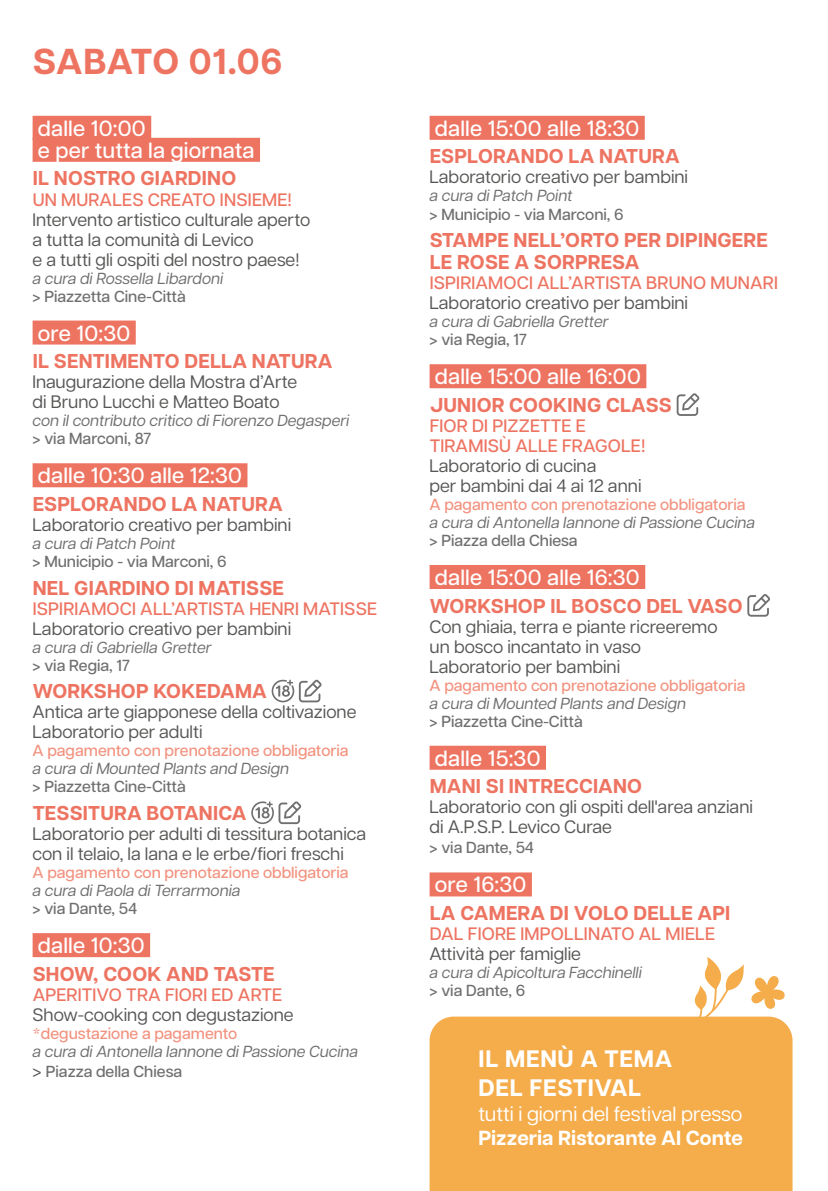
<style>
.page{position:relative;width:828px;height:1191px;background:#fff}
.page>*{position:absolute;margin:0;border:0;box-sizing:border-box;transform-origin:0 0}
.t1{font:700 36px "Articulat CF";letter-spacing:.01em;color:#ee7462}
.t2{font:700 23.8px/28.6px "Articulat CF";letter-spacing:.03em;color:#fff}
.t3{font:500 22px/22px "Articulat CF";letter-spacing:.01em;color:#fff}
.t4{font:20.4px "Articulat CF";color:#fff}
.t5{font:700 20.4px "Articulat CF";color:#fff}
.t6{font:700 20px/22px "Articulat CF";letter-spacing:.01em;color:#ee7462}
.t7{font:18px/20px "Articulat CF";color:#575756}
.t8{font:500 18px/20px "Articulat CF";letter-spacing:.01em;color:#ee7462}
.t9{font:italic 16px/20px "Articulat CF";color:#706f6f}
.t10{font:500 16px "Articulat CF";color:#706f6f}
.t11{font:500 16px "Articulat CF";color:#f29380}
.s1{font-style:normal;font-size:18px;color:#575756}
.s2{font-weight:500;font-style:normal}
</style>
<div class="page">
<div style="left:33px;top:116px;width:118px;height:24px;background:#ee7462"></div>
<div style="left:33px;top:138px;width:227px;height:24px;background:#ee7462"></div>
<div style="left:33px;top:320px;width:103px;height:24px;background:#ee7462"></div>
<div style="left:33px;top:463px;width:214px;height:24px;background:#ee7462"></div>
<div style="left:33px;top:933px;width:117px;height:24px;background:#ee7462"></div>
<svg style="left:272px;top:679px;width:50px;height:23px"></svg>
<svg style="left:251px;top:801px;width:50px;height:23px"></svg>
<div style="left:429px;top:116px;width:216px;height:24px;background:#ee7462"></div>
<div style="left:429px;top:364px;width:217px;height:24px;background:#ee7462"></div>
<div style="left:429px;top:565px;width:216px;height:24px;background:#ee7462"></div>
<div style="left:429px;top:745px;width:117px;height:24px;background:#ee7462"></div>
<div style="left:429px;top:872px;width:103px;height:24px;background:#ee7462"></div>
<svg style="left:676px;top:393px;width:23px;height:23px"></svg>
<svg style="left:747px;top:594px;width:23px;height:22px"></svg>
<div style="left:429px;top:1016px;width:363px;height:175px;background:#f5ac4a"></div>
<svg style="left:687px;top:957px;width:57px;height:70px"></svg>
<svg style="left:751px;top:976px;width:34px;height:33px"></svg>
<h1 class="t1" style="left:33px;top:35px;width:251px">SABATO 01.06</h1>
<p class="t3" style="left:38px;top:116px;width:218px">dalle 10:00<br>e per tutta la giornata</p>
<p class="t6" style="left:33px;top:167px;width:205px">IL NOSTRO GIARDINO</p>
<p class="t8" style="left:33px;top:188px;width:261px">UN MURALES CREATO INSIEME!</p>
<p class="t7" style="left:33px;top:208px;width:279px">Intervento artistico culturale aperto a tutta la comunità di Levico<br>e a tutti gli ospiti del nostro paese!</p>
<p class="t9" style="left:33px;top:267px;width:192px">a cura di Rossella Libardoni</p>
<p class="t10" style="left:33px;top:284px;width:155px">&gt; Piazzetta Cine-Città</p>
<p class="t3" style="left:38px;top:321px;width:94px">ore 10:30</p>
<p class="t6" style="left:33px;top:350px;width:301px">IL SENTIMENTO DELLA NATURA</p>
<p class="t7" style="left:33px;top:371px;width:266px">Inaugurazione della Mostra d’Arte di Bruno Lucchi e Matteo Boato</p>
<p class="t9" style="left:33px;top:409px;width:318px">con il contributo critico di Fiorenzo Degasperi</p>
<p class="t10" style="left:33px;top:427px;width:120px">&gt; via Marconi, 87</p>
<p class="t3" style="left:38px;top:463px;width:206px">dalle 10:30 alle 12:30</p>
<p class="t6" style="left:33px;top:492px;width:251px">ESPLORANDO LA NATURA</p>
<p class="t7" style="left:33px;top:513px;width:260px">Laboratorio creativo per bambini</p>
<p class="t9" style="left:33px;top:532px;width:144px">a cura di Patch Point</p>
<p class="t10" style="left:33px;top:550px;width:195px">&gt; Municipio - via Marconi, 6</p>
<p class="t6" style="left:33px;top:576px;width:253px">NEL GIARDINO DI MATISSE</p>
<p class="t8" style="left:33px;top:597px;width:346px">ISPIRIAMOCI ALL’ARTISTA HENRI MATISSE</p>
<p class="t7" style="left:33px;top:617px;width:260px">Laboratorio creativo per bambini</p>
<p class="t9" style="left:33px;top:636px;width:180px">a cura di Gabriella Gretter</p>
<p class="t10" style="left:33px;top:653px;width:99px">&gt; via Regia, 17</p>
<p class="t6" style="left:33px;top:680px;width:236px">WORKSHOP KOKEDAMA</p>
<p class="t7" style="left:33px;top:701px;width:325px">Antica arte giapponese della coltivazione<br>Laboratorio per adulti</p>
<p class="t11" style="left:33px;top:739px;width:317px">A pagamento con prenotazione obbligatoria</p>
<p class="t9" style="left:33px;top:757px;width:258px">a cura di Mounted Plants and Design</p>
<p class="t10" style="left:33px;top:775px;width:155px">&gt; Piazzetta Cine-Città</p>
<p class="t6" style="left:33px;top:801px;width:215px">TESSITURA BOTANICA</p>
<p class="t7" style="left:33px;top:822px;width:335px">Laboratorio per adulti di tessitura botanica con il telaio, la lana e le erbe/fiori freschi</p>
<p class="t11" style="left:33px;top:861px;width:317px">A pagamento con prenotazione obbligatoria</p>
<p class="t9" style="left:33px;top:879px;width:209px">a cura di Paola di Terrarmonia</p>
<p class="t10" style="left:33px;top:897px;width:106px">&gt; via Dante, 54</p>
<p class="t3" style="left:38px;top:933px;width:108px">dalle 10:30</p>
<p class="t6" style="left:33px;top:962px;width:243px">SHOW, COOK AND TASTE</p>
<p class="t8" style="left:33px;top:983px;width:251px">APERITIVO TRA FIORI ED ARTE</p>
<p class="t7" style="left:33px;top:1003px;width:262px">Show-cooking con degustazione</p>
<p class="t11" style="left:33px;top:1021px;width:206px">*degustazione a pagamento</p>
<p class="t9" style="left:33px;top:1040px;width:327px">a cura di Antonella Iannone di Passione Cucina <span class="s1">&gt;</span> <span class="s2">Piazza della Chiesa</span></p>
<p class="t3" style="left:435px;top:116px;width:206px">dalle 15:00 alle 18:30</p>
<p class="t6" style="left:430px;top:145px;width:251px">ESPLORANDO LA NATURA</p>
<p class="t7" style="left:429px;top:166px;width:260px">Laboratorio creativo per bambini</p>
<p class="t9" style="left:429px;top:185px;width:144px">a cura di Patch Point</p>
<p class="t10" style="left:429px;top:202px;width:195px">&gt; Municipio - via Marconi, 6</p>
<p class="t6" style="left:430px;top:229px;width:339px">STAMPE NELL’ORTO PER DIPINGERE<br>LE ROSE A SORPRESA</p>
<p class="t8" style="left:430px;top:272px;width:350px">ISPIRIAMOCI ALL’ARTISTA BRUNO MUNARI</p>
<p class="t7" style="left:429px;top:292px;width:260px">Laboratorio creativo per bambini</p>
<p class="t9" style="left:429px;top:310px;width:180px">a cura di Gabriella Gretter</p>
<p class="t10" style="left:429px;top:328px;width:99px">&gt; via Regia, 17</p>
<p class="t3" style="left:435px;top:364px;width:207px">dalle 15:00 alle 16:00</p>
<p class="t6" style="left:430px;top:393px;width:244px">JUNIOR COOKING CLASS</p>
<p class="t8" style="left:430px;top:415px;width:217px">FIOR DI PIZZETTE E<br>TIRAMISÙ ALLE FRAGOLE!</p>
<p class="t7" style="left:429px;top:454px;width:213px">Laboratorio di cucina<br>per bambini dai 4 ai 12 anni</p>
<p class="t11" style="left:429px;top:493px;width:317px">A pagamento con prenotazione obbligatoria</p>
<p class="t9" style="left:429px;top:511px;width:327px">a cura di Antonella Iannone di Passione Cucina</p>
<p class="t10" style="left:429px;top:529px;width:150px">&gt; Piazza della Chiesa</p>
<p class="t3" style="left:435px;top:565px;width:206px">dalle 15:00 alle 16:30</p>
<p class="t6" style="left:430px;top:594px;width:314px">WORKSHOP IL BOSCO DEL VASO</p>
<p class="t7" style="left:429px;top:615px;width:289px">Con ghiaia, terra e piante ricreeremo un bosco incantato in vaso<br>Laboratorio per bambini</p>
<p class="t11" style="left:429px;top:673px;width:317px">A pagamento con prenotazione obbligatoria</p>
<p class="t9" style="left:429px;top:692px;width:258px">a cura di Mounted Plants and Design</p>
<p class="t10" style="left:429px;top:709px;width:155px">&gt; Piazzetta Cine-Città</p>
<p class="t3" style="left:435px;top:746px;width:107px">dalle 15:30</p>
<p class="t6" style="left:430px;top:775px;width:214px">MANI SI INTRECCIANO</p>
<p class="t7" style="left:429px;top:796px;width:325px">Laboratorio con gli ospiti dell'area anziani di A.P.S.P. Levico Curae</p>
<p class="t10" style="left:429px;top:836px;width:106px">&gt; via Dante, 54</p>
<p class="t3" style="left:435px;top:872px;width:93px">ore 16:30</p>
<p class="t6" style="left:430px;top:901px;width:302px">LA CAMERA DI VOLO DELLE API</p>
<p class="t8" style="left:430px;top:923px;width:287px">DAL FIORE IMPOLLINATO AL MIELE</p>
<p class="t7" style="left:429px;top:942px;width:153px">Attività per famiglie</p>
<p class="t9" style="left:429px;top:961px;width:214px">a cura di Apicoltura Facchinelli</p>
<p class="t10" style="left:429px;top:979px;width:97px">&gt; via Dante, 6</p>
<h2 class="t2" style="left:478px;top:1044px;width:195px">IL MENÙ A TEMA<br>DEL FESTIVAL</h2>
<p class="t4" style="left:478px;top:1098px;width:266px">tutti i giorni del festival presso</p>
<p class="t5" style="left:478px;top:1122px;width:266px">Pizzeria Ristorante Al Conte</p>
</div>
